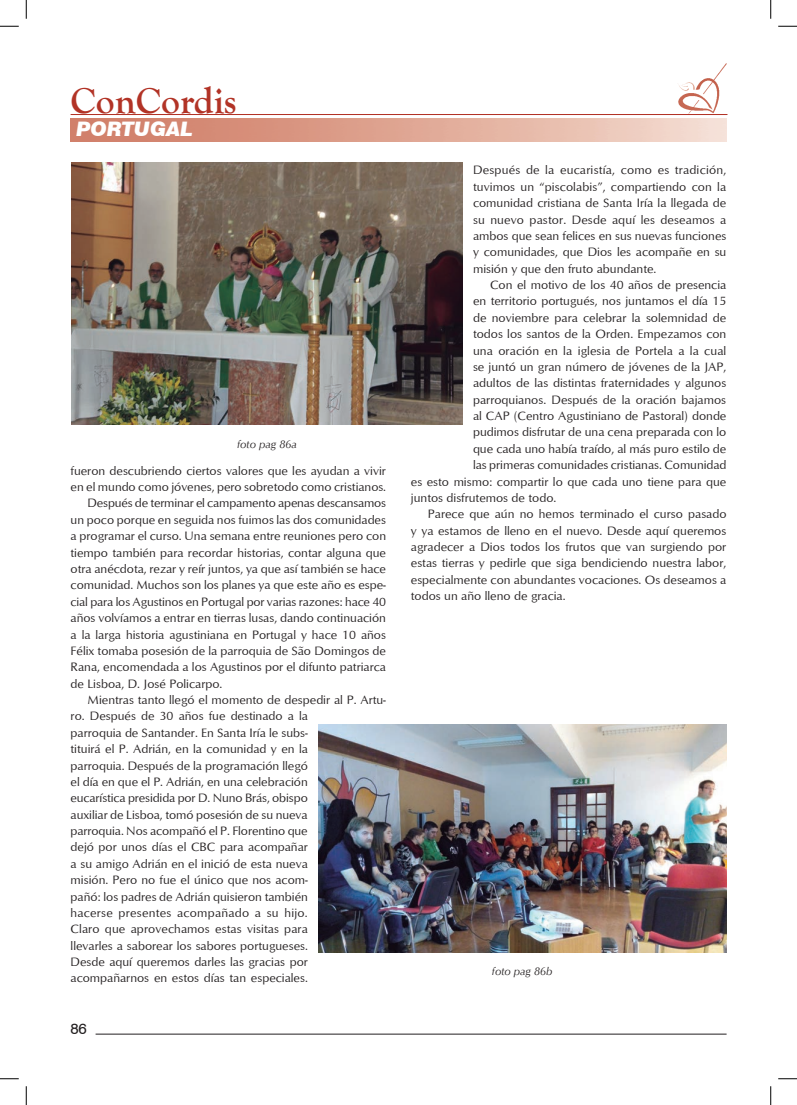
<style>
.page{position:relative;width:797px;height:1105px;background:#fff}
.page>*{position:absolute;margin:0;border:0;box-sizing:border-box;transform-origin:0 0}
.t1{font:700 37.5px "Goudy Old Style T";color:#b23326}
.Subtítulo_1{font:italic 900 20px "Swiss 721 BT";color:#fff}
.t2{font:15px "Swiss 721 BT";color:#231f20}
.GENERAL{font:12.5px/16.4px "Optimum";color:#231f20;text-align:justify}
.PIE_FOTO{font:italic 11.25px "Optimum";color:#231f20}
</style>
<div class="page">
<hr style="left:72px;top:114px;width:655px;height:1px;background:#b23326">
<img style="left:678px;top:63px;width:49px;height:51px">
<hr style="left:96px;top:1034px;width:630px;height:1px;background:#231f20">
<hr style="left:71px;top:114px;width:655px;height:1px;background:#b23326">
<img style="left:318px;top:724px;width:408px;height:228px">
<img style="left:72px;top:162px;width:390px;height:262px">
<svg style="left:0;top:25px;width:19px;height:2px"></svg>
<svg style="left:778px;top:25px;width:19px;height:2px"></svg>
<svg style="left:0;top:1078px;width:19px;height:1px"></svg>
<svg style="left:778px;top:1078px;width:19px;height:1px"></svg>
<svg style="left:25px;top:0;width:2px;height:19px"></svg>
<svg style="left:25px;top:1086px;width:2px;height:19px"></svg>
<svg style="left:770px;top:0;width:1px;height:19px"></svg>
<svg style="left:770px;top:1086px;width:1px;height:19px"></svg>
<p class="t1" style="left:71px;top:80px;width:168px">ConCordis</p>
<p class="Subtítulo_1" style="left:76px;top:117px;width:118px">PORTUGAL</p>
<p class="PIE_FOTO" style="left:237px;top:437px;width:61px">foto pag 86a</p>
<p class="GENERAL" style="left:71px;top:462px;width:317px">fueron descubriendo ciertos valores que les ayudan a vivir en el mundo como jóvenes, pero sobretodo como cristianos.</p>
<p class="GENERAL" style="left:71px;top:495px;width:317px;text-indent:17px">Después de terminar el campamento apenas descansamos un poco porque en seguida nos fuimos las dos comunidades a programar el curso. Una semana entre reuniones pero con tiempo también para recordar historias, contar alguna que otra anécdota, rezar y reír juntos, ya que así también se hace comunidad. Muchos son los planes ya que este año es espe&shy;cial para los Agustinos en Portugal por varias razones: hace 40 años volvíamos a entrar en tierras lusas, dando continuación a la larga historia agustiniana en Portugal y hace 10 años Félix tomaba posesión de la parroquia de São Domingos de Rana, encomendada a los Agustinos por el difunto patriarca de Lisboa, D. José Policarpo.</p>
<p class="GENERAL" style="left:71px;top:691px;width:317px;text-align:left;text-indent:17px">Mientras tanto llegó el momento de despedir al P. Artu&shy;ro. Después de 30 años fue destinado a la<br>parroquia de Santander. En Santa Iría le subs-<br>tituirá el P. Adrián, en la comunidad y en la<br>parroquia. Después de la programación llegó<br>el día en que el P. Adrián, en una celebración<br>eucarística presidida por D. Nuno Brás, obispo<br>auxiliar de Lisboa, tomó posesión de su nueva<br>parroquia. Nos acompañó el P. Florentino que<br>dejó por unos días el CBC para acompañar<br>a su amigo Adrián en el inició de esta nueva<br>misión. Pero no fue el único que nos acom-<br>pañó: los padres de Adrián quisieron también<br>hacerse presentes acompañado a su hijo.<br>Claro que aprovechamos estas visitas para<br>llevarles a saborear los sabores portugueses.<br>Desde aquí queremos darles las gracias por acompañarnos en estos días tan especiales.</p>
<p class="t2" style="left:70px;top:1019px;width:18px">86</p>
<p class="GENERAL" style="left:473px;top:162px;width:255px">Después de la eucaristía, como es tradición, tuvimos un “piscolabis”, compartiendo con la comunidad cristiana de Santa Iría la llegada de su nuevo pastor. Desde aquí les deseamos a ambos que sean felices en sus nuevas funciones y comunidades, que Dios les acompañe en su misión y que den fruto abundante.</p>
<p class="GENERAL" style="left:490px;top:276px;width:238px">Con el motivo de los 40 años de presencia</p>
<p class="GENERAL" style="left:473px;top:293px;width:255px">en territorio portugués, nos juntamos el día 15</p>
<p class="GENERAL" style="left:473px;top:309px;width:255px">de noviembre para celebrar la solemnidad de</p>
<p class="GENERAL" style="left:473px;top:325px;width:255px">todos los santos de la Orden. Empezamos con</p>
<p class="GENERAL" style="left:473px;top:342px;width:255px">una oración en la iglesia de Portela a la cual</p>
<p class="GENERAL" style="left:473px;top:358px;width:255px">se juntó un gran número de jóvenes de la JAP,</p>
<p class="GENERAL" style="left:473px;top:374px;width:255px">adultos de las distintas fraternidades y algunos</p>
<p class="GENERAL" style="left:473px;top:391px;width:255px">parroquianos. Después de la oración bajamos</p>
<p class="GENERAL" style="left:473px;top:407px;width:255px">al CAP (Centro Agustiniano de Pastoral) donde</p>
<p class="GENERAL" style="left:473px;top:424px;width:255px">pudimos disfrutar de una cena preparada con lo</p>
<p class="GENERAL" style="left:473px;top:440px;width:255px">que cada uno había traído, al más puro estilo de</p>
<p class="GENERAL" style="left:473px;top:456px;width:255px">las primeras comunidades cristianas. Comunidad</p>
<p class="GENERAL" style="left:411px;top:473px;width:317px">es esto mismo: compartir lo que cada uno tiene para que</p>
<p class="GENERAL" style="left:411px;top:489px;width:147px">juntos disfrutemos de todo.</p>
<p class="GENERAL" style="left:411px;top:505px;width:317px;text-indent:17px">Parece que aún no hemos terminado el curso pasado y ya estamos de lleno en el nuevo. Desde aquí queremos agradecer a Dios todos los frutos que van surgiendo por estas tierras y pedirle que siga bendiciendo nuestra labor, especialmente con abundantes vocaciones. Os deseamos a todos un año lleno de gracia.</p>
<p class="PIE_FOTO" style="left:492px;top:965px;width:62px">foto pag 86b</p>
</div>
